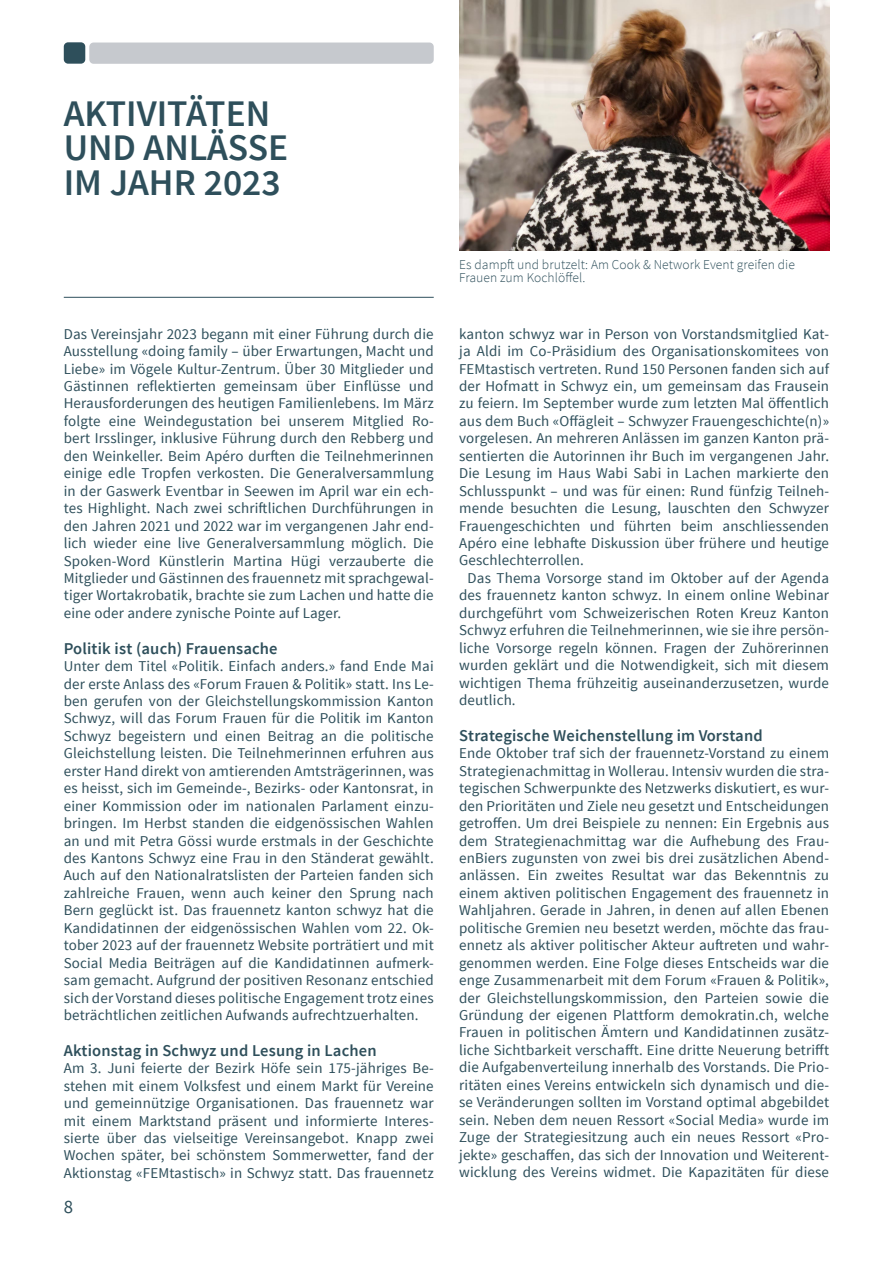
<style>
.page{position:relative;width:893px;height:1263px;background:#fff}
.page>*{position:absolute;margin:0;border:0;box-sizing:border-box;transform-origin:0 0}
.t1{font:600 37.5px/34.5px "Source Sans Pro";color:#2e4f5b}
.t2{font:18.75px "Source Sans Pro";color:#2e4f5b}
.t3{font:600 16.5px "Source Sans Pro";letter-spacing:.01em;color:#2e4f5b}
.t4{font:15px/17.4px "Source Sans Pro";letter-spacing:.01em;color:#2e4f5b;text-align:justify}
.t5{font:300 13.5px/13.5px "Source Sans Pro";letter-spacing:.005em;color:#2e4f5b}
</style>
<div class="page">
<div style="left:89px;top:43px;width:345px;height:21px;background:#c6c9ce;border-radius:4px"></div>
<hr style="left:64px;top:297px;width:370px;height:1px;background:#2e4f5b">
<div style="left:64px;top:42px;width:21px;height:22px;background:#2e4f5b;border-radius:4px"></div>
<img style="left:459px;top:0;width:370px;height:251px">
<h1 class="t1" style="left:64px;top:97px;width:226px">AKTIVITÄTEN<br>UND ANLÄSSE<br>IM JAHR 2023</h1>
<p class="t4" style="left:64px;top:325px;width:371px">Das Vereinsjahr 2023 begann mit einer Führung durch die Ausstellung «doing family – über Erwartungen, Macht und Liebe» im Vögele Kultur-Zentrum. Über 30 Mitglieder und Gästinnen reflektierten gemeinsam über Einflüsse und Herausforderungen des heutigen Familienlebens. Im März folgte eine Weindegustation bei unserem Mitglied Ro&shy;bert Irsslinger, inklusive Führung durch den Rebberg und den Weinkeller. Beim Apéro durften die Teilnehmerinnen einige edle Tropfen verkosten. Die Generalversammlung in der Gaswerk Eventbar in Seewen im April war ein ech&shy;tes Highlight. Nach zwei schriftlichen Durchführungen in den Jahren 2021 und 2022 war im vergangenen Jahr end&shy;lich wieder eine live Generalversammlung möglich. Die Spoken-Word Künstlerin Martina Hügi verzauberte die Mitglieder und Gästinnen des frauennetz mit sprachgewal&shy;tiger Wortakrobatik, brachte sie zum Lachen und hatte die eine oder andere zynische Pointe auf Lager.</p>
<p class="t3" style="left:64px;top:638px;width:215px">Politik ist (auch) Frauensache</p>
<p class="t4" style="left:64px;top:658px;width:371px">Unter dem Titel «Politik. Einfach anders.» fand Ende Mai der erste Anlass des «Forum Frauen &amp; Politik» statt. Ins Le&shy;ben gerufen von der Gleichstellungskommission Kanton Schwyz, will das Forum Frauen für die Politik im Kanton Schwyz begeistern und einen Beitrag an die politische Gleichstellung leisten. Die Teilnehmerinnen erfuhren aus erster Hand direkt von amtierenden Amtsträgerinnen, was es heisst, sich im Gemeinde-, Bezirks- oder Kantonsrat, in einer Kommission oder im nationalen Parlament einzu&shy;bringen. Im Herbst standen die eidgenössischen Wahlen an und mit Petra Gössi wurde erstmals in der Geschichte des Kantons Schwyz eine Frau in den Ständerat gewählt.<br>Auch auf den Nationalratslisten der Parteien fanden sich zahlreiche Frauen, wenn auch keiner den Sprung nach Bern geglückt ist. Das frauennetz kanton schwyz hat die Kandidatinnen der eidgenössischen Wahlen vom 22. Ok&shy;tober 2023 auf der frauennetz Website porträtiert und mit Social Media Beiträgen auf die Kandidatinnen aufmerk&shy;sam gemacht. Aufgrund der positiven Resonanz entschied sich der Vorstand dieses politische Engagement trotz eines beträchtlichen zeitlichen Aufwands aufrechtzuerhalten.</p>
<p class="t3" style="left:64px;top:1040px;width:314px">Aktionstag in Schwyz und Lesung in Lachen</p>
<p class="t4" style="left:64px;top:1060px;width:371px">Am 3. Juni feierte der Bezirk Höfe sein 175-jähriges Be&shy;stehen mit einem Volksfest und einem Markt für Vereine und gemeinnützige Organisationen. Das frauennetz war mit einem Marktstand präsent und informierte Interes&shy;sierte über das vielseitige Vereinsangebot. Knapp zwei Wochen später, bei schönstem Sommerwetter, fand der Aktionstag «FEMtastisch» in Schwyz statt. Das frauennetz</p>
<p class="t2" style="left:64px;top:1195px;width:11px">8</p>
<p class="t5" style="left:459px;top:257px;width:337px">Es dampft und brutzelt: Am Cook &amp; Network Event greifen die<br>Frauen zum Kochlöffel.</p>
<p class="t4" style="left:459px;top:325px;width:371px">kanton schwyz war in Person von Vorstandsmitglied Kat-</p>
<p class="t4" style="left:459px;top:343px;width:371px">ja Aldi im Co-Präsidium des Organisationskomitees von</p>
<p class="t4" style="left:459px;top:360px;width:371px">FEMtastisch vertreten. Rund 150 Personen fanden sich auf</p>
<p class="t4" style="left:459px;top:378px;width:371px">der Hofmatt in Schwyz ein, um gemeinsam das Frausein</p>
<p class="t4" style="left:459px;top:395px;width:371px">zu feiern. Im September wurde zum letzten Mal öffentlich</p>
<p class="t4" style="left:459px;top:412px;width:371px">aus dem Buch «Offägleit – Schwyzer Frauengeschichte(n)»</p>
<p class="t4" style="left:459px;top:430px;width:371px">vorgelesen. An mehreren Anlässen im ganzen Kanton prä-</p>
<p class="t4" style="left:459px;top:447px;width:371px">sentierten die Autorinnen ihr Buch im vergangenen Jahr.</p>
<p class="t4" style="left:459px;top:465px;width:371px">Die Lesung im Haus Wabi Sabi in Lachen markierte den</p>
<p class="t4" style="left:459px;top:482px;width:371px">Schlusspunkt – und was für einen: Rund fünfzig Teilneh-</p>
<p class="t4" style="left:459px;top:500px;width:371px">mende besuchten die Lesung, lauschten den Schwyzer</p>
<p class="t4" style="left:459px;top:517px;width:371px">Frauengeschichten und führten beim anschliessenden</p>
<p class="t4" style="left:459px;top:535px;width:371px">Apéro eine lebhafte Diskussion über frühere und heutige</p>
<p class="t4" style="left:459px;top:552px;width:126px">Geschlechterrollen.</p>
<p class="t4" style="left:468px;top:569px;width:363px">Das Thema Vorsorge stand im Oktober auf der Agenda</p>
<p class="t4" style="left:459px;top:587px;width:371px">des frauennetz kanton schwyz. In einem online Webinar</p>
<p class="t4" style="left:459px;top:604px;width:371px">durchgeführt vom Schweizerischen Roten Kreuz Kanton</p>
<p class="t4" style="left:459px;top:622px;width:371px">Schwyz erfuhren die Teilnehmerinnen, wie sie ihre persön-</p>
<p class="t4" style="left:459px;top:639px;width:371px">liche Vorsorge regeln können. Fragen der Zuhörerinnen</p>
<p class="t4" style="left:459px;top:657px;width:371px">wurden geklärt und die Notwendigkeit, sich mit diesem</p>
<p class="t4" style="left:459px;top:674px;width:371px">wichtigen Thema frühzeitig auseinanderzusetzen, wurde</p>
<p class="t4" style="left:459px;top:692px;width:58px">deutlich.</p>
<p class="t3" style="left:459px;top:725px;width:305px">Strategische Weichenstellung im Vorstand</p>
<p class="t4" style="left:459px;top:745px;width:371px">Ende Oktober traf sich der frauennetz-Vorstand zu einem Strategienachmittag in Wollerau. Intensiv wurden die stra&shy;tegischen Schwerpunkte des Netzwerks diskutiert, es wur&shy;den Prioritäten und Ziele neu gesetzt und Entscheidungen getroffen. Um drei Beispiele zu nennen: Ein Ergebnis aus dem Strategienachmittag war die Aufhebung des Frau&shy;enBiers zugunsten von zwei bis drei zusätzlichen Abend&shy;anlässen. Ein zweites Resultat war das Bekenntnis zu einem aktiven politischen Engagement des frauennetz in Wahljahren. Gerade in Jahren, in denen auf allen Ebenen politische Gremien neu besetzt werden, möchte das frau&shy;ennetz als aktiver politischer Akteur auftreten und wahr&shy;genommen werden. Eine Folge dieses Entscheids war die enge Zusammenarbeit mit dem Forum «Frauen &amp; Politik», der Gleichstellungskommission, den Parteien sowie die Gründung der eigenen Plattform demokratin.ch, welche Frauen in politischen Ämtern und Kandidatinnen zusätz&shy;liche Sichtbarkeit verschafft. Eine dritte Neuerung betrifft die Aufgabenverteilung innerhalb des Vorstands. Die Prio&shy;ritäten eines Vereins entwickeln sich dynamisch und die&shy;se Veränderungen sollten im Vorstand optimal abgebildet sein. Neben dem neuen Ressort «Social Media» wurde im Zuge der Strategiesitzung auch ein neues Ressort «Pro&shy;jekte» geschaffen, das sich der Innovation und Weiterent&shy;wicklung des Vereins widmet. Die Kapazitäten für diese</p>
</div>
